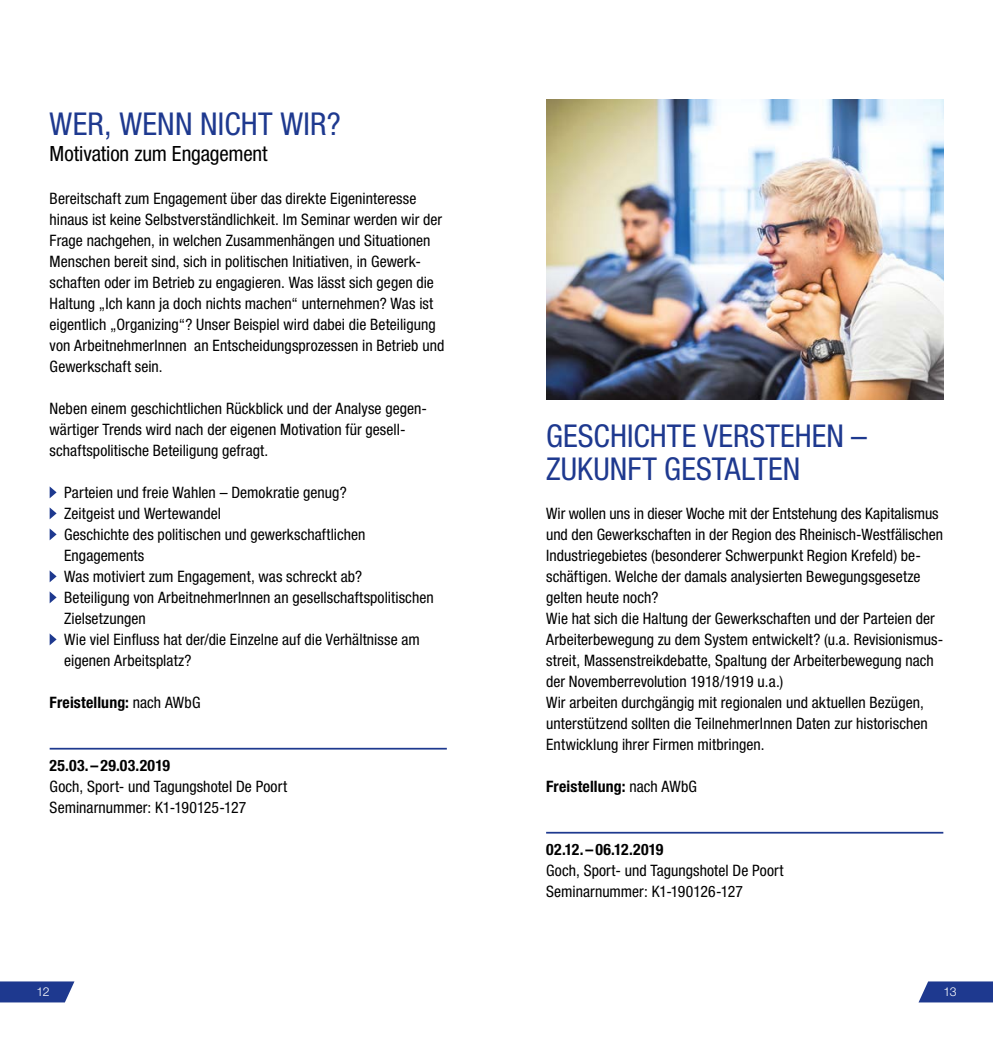
<style>
.page{position:relative;width:993px;height:1042px;background:#fff}
.page>*{position:absolute;margin:0;border:0;box-sizing:border-box;transform-origin:0 0}
.t1{font:condensed 31.5px/33.2px "Helvetica Neue LT Std";letter-spacing:.005em;color:#1e398f}
.t2{font:condensed 21px "Helvetica Neue LT Std";letter-spacing:-.01em;color:#000}
.t3{font:condensed 15.75px/21px "Helvetica Neue LT Std";color:#000}
.t4{font:700 condensed 15.75px "Helvetica Neue LT Std";letter-spacing:.01em;color:#000}
.t5{font:300 12.25px "Helvetica Neue LT Std";color:#fff}
.s1{font-weight:400}
</style>
<div class="page">
<hr style="left:546px;top:832px;width:397px;height:1px;background:#1e398f">
<hr style="left:50px;top:748px;width:396px;height:1px;background:#1e398f">
<svg style="left:50px;top:487px;width:7px;height:11px"></svg>
<svg style="left:50px;top:508px;width:7px;height:11px"></svg>
<svg style="left:50px;top:529px;width:7px;height:11px"></svg>
<svg style="left:50px;top:571px;width:7px;height:11px"></svg>
<svg style="left:50px;top:592px;width:7px;height:11px"></svg>
<svg style="left:50px;top:634px;width:7px;height:11px"></svg>
<img style="left:546px;top:99px;width:397px;height:300px">
<svg style="left:918px;top:981px;width:74px;height:21px;background:#334b99"></svg>
<svg style="left:0;top:981px;width:74px;height:21px;background:#2f4897"></svg>
<h1 class="t1" style="left:50px;top:107px;width:292px">WER, WENN NICHT WIR?</h1>
<h2 class="t2" style="left:50px;top:142px;width:219px">Motivation zum Engagement</h2>
<p class="t3" style="left:50px;top:188px;width:396px">Bereitschaft zum Engagement über das direkte Eigeninteresse hinaus ist keine Selbstverständlichkeit. Im Seminar werden wir der Frage nachgehen, in welchen Zusammenhängen und Situationen Menschen bereit sind, sich in politischen Initiativen, in Gewerk&shy;schaften oder im Betrieb zu engagieren. Was lässt sich gegen die Haltung „Ich kann ja doch nichts machen“ unternehmen? Was ist eigentlich „Organizing“? Unser Beispiel wird dabei die Beteiligung von ArbeitnehmerInnen an Entscheidungsprozessen in Betrieb und Gewerkschaft sein.</p>
<p class="t3" style="left:50px;top:398px;width:379px">Neben einem geschichtlichen Rückblick und der Analyse gegen&shy;wärtiger Trends wird nach der eigenen Motivation für gesell&shy;schaftspolitische Beteiligung gefragt.</p>
<p class="t3" style="left:64px;top:482px;width:371px">Parteien und freie Wahlen – Demokratie genug?<br>Zeitgeist und Wertewandel<br>Geschichte des politischen und gewerkschaftlichen Engagements<br>Was motiviert zum Engagement, was schreckt ab?<br>Beteiligung von ArbeitnehmerInnen an gesellschaftspolitischen Zielsetzungen<br>Wie viel Einfluss hat der/die Einzelne auf die Verhältnisse am eigenen Arbeitsplatz?</p>
<p class="t4" style="left:50px;top:693px;width:152px">Freistellung: <span class="s1">nach AWbG</span></p>
<p class="t4" style="left:50px;top:756px;width:122px">25.03.–29.03.2019</p>
<p class="t3" style="left:50px;top:776px;width:239px">Goch, Sport- und Tagungshotel De Poort<br>Seminarnummer: K1-190125-127</p>
<h1 class="t1" style="left:546px;top:419px;width:322px">GESCHICHTE VERSTEHEN –<br>ZUKUNFT GESTALTEN</h1>
<p class="t3" style="left:546px;top:503px;width:398px">Wir wollen uns in dieser Woche mit der Entstehung des Kapitalismus und den Gewerkschaften in der Region des Rheinisch-Westfälischen Industriegebietes (besonderer Schwerpunkt Region Krefeld) be&shy;schäftigen. Welche der damals analysierten Bewegungsgesetze gelten heute noch?<br>Wie hat sich die Haltung der Gewerkschaften und der Parteien der Arbeiterbewegung zu dem System entwickelt? (u.a. Revisionismus&shy;streit, Massenstreikdebatte, Spaltung der Arbeiterbewegung nach der Novemberrevolution 1918/1919 u.a.)<br>Wir arbeiten durchgängig mit regionalen und aktuellen Bezügen, unterstützend sollten die TeilnehmerInnen Daten zur historischen Entwicklung ihrer Firmen mitbringen.</p>
<p class="t4" style="left:546px;top:777px;width:152px">Freistellung: <span class="s1">nach AWbG</span></p>
<p class="t4" style="left:546px;top:840px;width:119px">02.12.–06.12.2019</p>
<p class="t3" style="left:546px;top:860px;width:239px">Goch, Sport- und Tagungshotel De Poort<br>Seminarnummer: K1-190126-127</p>
<p class="t5" style="left:37px;top:984px;width:15px">12</p>
<p class="t5" style="left:943px;top:984px;width:15px">13</p>
</div>
